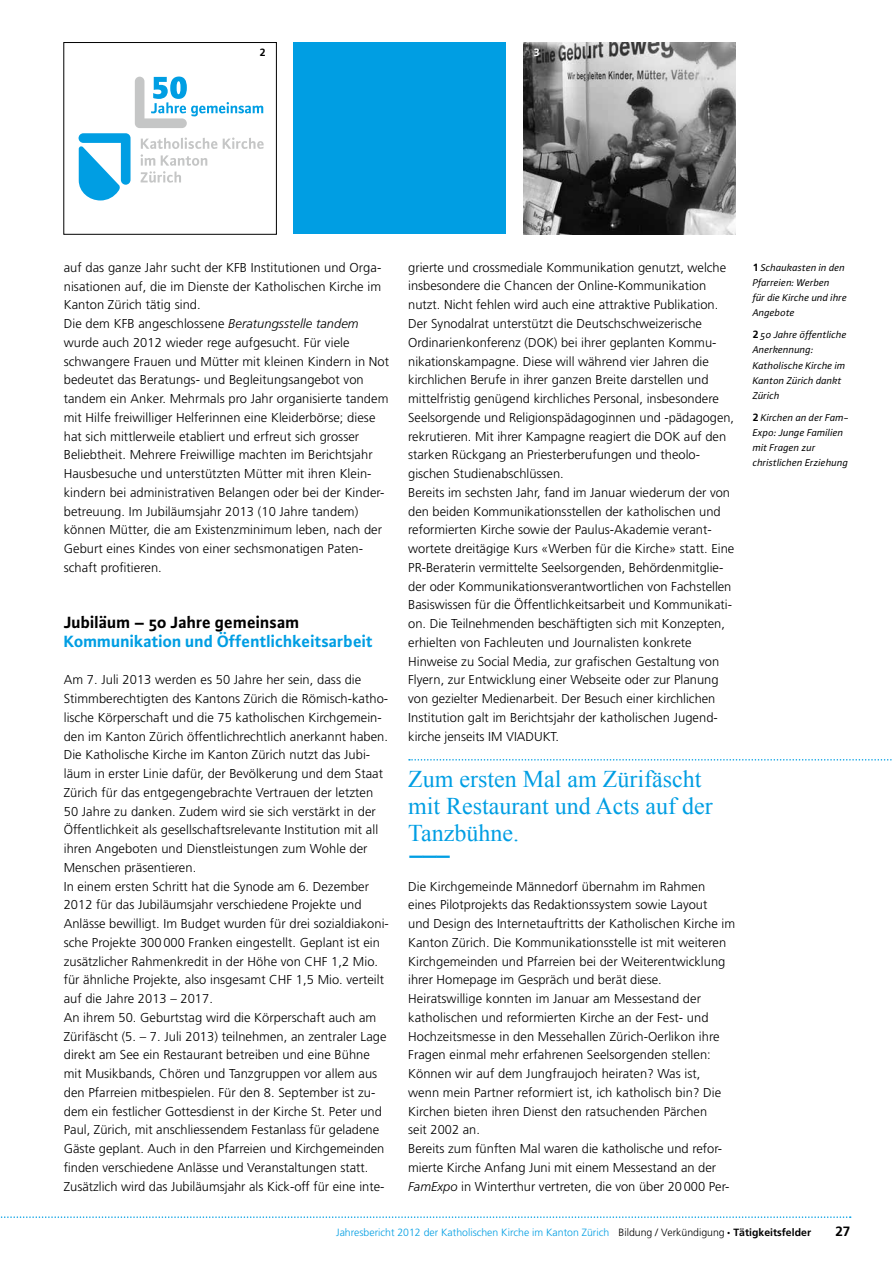
<style>
.page{position:relative;width:893px;height:1263px;background:#fff}
.page>*{position:absolute;margin:0;border:0;box-sizing:border-box;transform-origin:0 0}
.t1{font:700 27px "Plus Sans";color:#009ee3}
.t2{font:24px/27px "Times New Roman";color:#009ee3}
.t3{font:700 17.25px "Plus Sans";color:#009ee3}
.t4{font:700 17.25px "Plus Sans";color:#000}
.t5{font:700 13.5px "Frutiger";color:#000}
.t6{font:300 12.9px/18.8px "Frutiger";letter-spacing:.005em;color:#000}
.t7{font:italic 10.5px/15px "Plus Sans Normal";color:#000}
.t8{font:300 10.5px "Frutiger";color:#009ee3}
.t9{font:700 10.5px "Frutiger";color:#000}
.t10{font:700 10.5px "Frutiger";color:#fff}
.s1{font-style:italic}
.s2{font-family:"Frutiger";font-weight:700;font-style:normal}
.s3{color:#000}
.s4{font-family:"Plus Sans Normal";font-weight:400;color:#000}
.s5{font-weight:700;color:#000}
</style>
<div class="page">
<svg style="left:0;top:1216px;width:851px;height:2px"></svg>
<svg style="left:409px;top:759px;width:483px;height:1px"></svg>
<div style="left:293px;top:43px;width:213px;height:191px;background:#009ee3"></div>
<img style="left:523px;top:43px;width:213px;height:191px">
<svg style="left:79px;top:77px;width:185px;height:123px"></svg>
<div style="left:63px;top:42px;width:214px;height:193px;border:1px solid #000"></div>
<p class="t9" style="left:260px;top:46px;width:7px">2</p>
<p class="t10" style="left:534px;top:46px;width:7px">3</p>
<p class="t6" style="left:64px;top:258px;width:327px">auf das ganze Jahr sucht der KFB Institutionen und Orga&shy;nisationen auf, die im Dienste der Katholischen Kirche im Kanton Zürich tätig sind.<br>Die dem KFB angeschlossene <span class="s1">Beratungsstelle tandem </span>wurde auch 2012 wieder rege aufgesucht. Für viele schwangere Frauen und Mütter mit kleinen Kindern in Not bedeutet das Beratungs- und Begleitungsangebot von tandem ein Anker. Mehrmals pro Jahr organisierte tandem mit Hilfe freiwilliger Helferinnen eine Kleiderbörse; diese hat sich mittlerweile etabliert und erfreut sich grosser Beliebtheit. Mehrere Freiwillige machten im Berichtsjahr Hausbesuche und unterstützten Mütter mit ihren Klein&shy;kindern bei administrativen Belangen oder bei der Kinder&shy;betreuung. Im Jubiläumsjahr 2013 (10 Jahre tandem) können Mütter, die am Existenzminimum leben, nach der Geburt eines Kindes von einer sechsmonatigen Paten&shy;schaft profitieren.</p>
<h3 class="t4" style="left:64px;top:611px;width:237px">Jubiläum – 50 Jahre gemeinsam</h3>
<h3 class="t3" style="left:64px;top:630px;width:311px">Kommunikation und Öffentlichkeitsarbeit</h3>
<p class="t6" style="left:64px;top:671px;width:327px">Am 7. Juli 2013 werden es 50 Jahre her sein, dass die Stimmberechtigten des Kantons Zürich die Römisch-katho&shy;lische Körperschaft und die 75 katholischen Kirchgemein&shy;den im Kanton Zürich öffentlichrechtlich anerkannt haben.<br>Die Katholische Kirche im Kanton Zürich nutzt das Jubi&shy;läum in erster Linie dafür, der Bevölkerung und dem Staat Zürich für das entgegengebrachte Vertrauen der letzten 50 Jahre zu danken. Zudem wird sie sich verstärkt in der Öffentlichkeit als gesellschaftsrelevante Institution mit all ihren Angeboten und Dienstleistungen zum Wohle der Menschen präsentieren.<br>In einem ersten Schritt hat die Synode am 6. Dezember 2012 für das Jubiläumsjahr verschiedene Projekte und Anlässe bewilligt. Im Budget wurden für drei sozialdiakoni&shy;sche Projekte 300000 Franken eingestellt. Geplant ist ein zusätzlicher Rahmenkredit in der Höhe von CHF 1,2 Mio. für ähnliche Projekte, also insgesamt CHF 1,5 Mio. verteilt auf die Jahre 2013 – 2017.<br>An ihrem 50. Geburtstag wird die Körperschaft auch am Zürifäscht (5. – 7. Juli 2013) teilnehmen, an zentraler Lage direkt am See ein Restaurant betreiben und eine Bühne mit Musikbands, Chören und Tanzgruppen vor allem aus den Pfarreien mitbespielen. Für den 8. September ist zu&shy;dem ein festlicher Gottesdienst in der Kirche St. Peter und Paul, Zürich, mit anschliessendem Festanlass für geladene Gäste geplant. Auch in den Pfarreien und Kirchgemeinden finden verschiedene Anlässe und Veranstaltungen statt.<br>Zusätzlich wird das Jubiläumsjahr als Kick-off für eine inte-</p>
<p class="t6" style="left:408px;top:258px;width:328px">grierte und crossmediale Kommunikation genutzt, welche insbesondere die Chancen der Online-Kommunikation nutzt. Nicht fehlen wird auch eine attraktive Publikation.<br>Der Synodalrat unterstützt die Deutschschweizerische Ordinarienkonferenz (DOK) bei ihrer geplanten Kommu&shy;nikationskampagne. Diese will während vier Jahren die kirchlichen Berufe in ihrer ganzen Breite darstellen und mittelfristig genügend kirchliches Personal, insbesondere Seelsorgende und Religionspädagoginnen und -pädagogen, rekrutieren. Mit ihrer Kampagne reagiert die DOK auf den starken Rückgang an Priesterberufungen und theolo&shy;gischen Studienabschlüssen.<br>Bereits im sechsten Jahr, fand im Januar wiederum der von den beiden Kommunikationsstellen der katholischen und reformierten Kirche sowie der Paulus-Akademie verant&shy;wortete dreitägige Kurs «Werben für die Kirche» statt. Eine PR-Beraterin vermittelte Seelsorgenden, Behördenmitglie&shy;der oder Kommunikationsverantwortlichen von Fachstellen Basiswissen für die Öffentlichkeitsarbeit und Kommunikati&shy;on. Die Teilnehmenden beschäftigten sich mit Konzepten, erhielten von Fachleuten und Journalisten konkrete Hinweise zu Social Media, zur grafischen Gestaltung von Flyern, zur Entwicklung einer Webseite oder zur Planung von gezielter Medienarbeit. Der Besuch einer kirchlichen Institution galt im Berichtsjahr der katholischen Jugend&shy;kirche jenseits im viadukt</p>
<p class="t6" style="left:556px;top:727px;width:5px">.</p>
<h2 class="t2" style="left:408px;top:765px;width:306px">Zum ersten Mal am Zürifäscht mit Restaurant und Acts auf der<br>Tanzbühne.</h2>
<h1 class="t1" style="left:408px;top:827px;width:45px">___</h1>
<p class="t6" style="left:408px;top:877px;width:328px">Die Kirchgemeinde Männedorf übernahm im Rahmen eines Pilotprojekts das Redaktionssystem sowie Layout<br>und Design des Internetauftritts der Katholischen Kirche im Kanton Zürich. Die Kommunikationsstelle ist mit weiteren Kirchgemeinden und Pfarreien bei der Weiterentwicklung ihrer Homepage im Gespräch und berät diese.<br>Heiratswillige konnten im Januar am Messestand der katholischen und reformierten Kirche an der Fest- und Hochzeitsmesse in den Messehallen Zürich-Oerlikon ihre Fragen einmal mehr erfahrenen Seelsorgenden stellen:<br>Können wir auf dem Jungfraujoch heiraten? Was ist,<br>wenn mein Partner reformiert ist, ich katholisch bin? Die Kirchen bieten ihren Dienst den ratsuchenden Pärchen<br>seit 2002 an.<br>Bereits zum fünften Mal waren die katholische und refor&shy;mierte Kirche Anfang Juni mit einem Messestand an der <span class="s1">FamExpo</span> in Winterthur vertreten, die von über 20000 Per-</p>
<p class="t7" style="left:753px;top:260px;width:96px"><span class="s2">1</span> Schaukasten in den<br>Pfarreien: Werben<br>für die Kirche und ihre<br>Angebote</p>
<p class="t7" style="left:753px;top:327px;width:96px"><span class="s2">2</span> 50 Jahre öffentliche<br>Anerkennung:<br>Katholische Kirche im<br>Kanton Zürich dankt<br>Zürich</p>
<p class="t7" style="left:753px;top:410px;width:98px"><span class="s2">2</span> Kirchen an der Fam-<br>Expo: Junge Familien mit Fragen zur christlichen Erziehung</p>
<p class="t8" style="left:336px;top:1226px;width:476px">Jahresbericht 2012 der Katholischen Kirche im Kanton Zürich <span class="s3">Bildung / Verkündigung</span> <span class="s4">•</span> <span class="s5">Tätigkeitsfelder</span></p>
<p class="t5" style="left:835px;top:1223px;width:17px">27</p>
</div>
